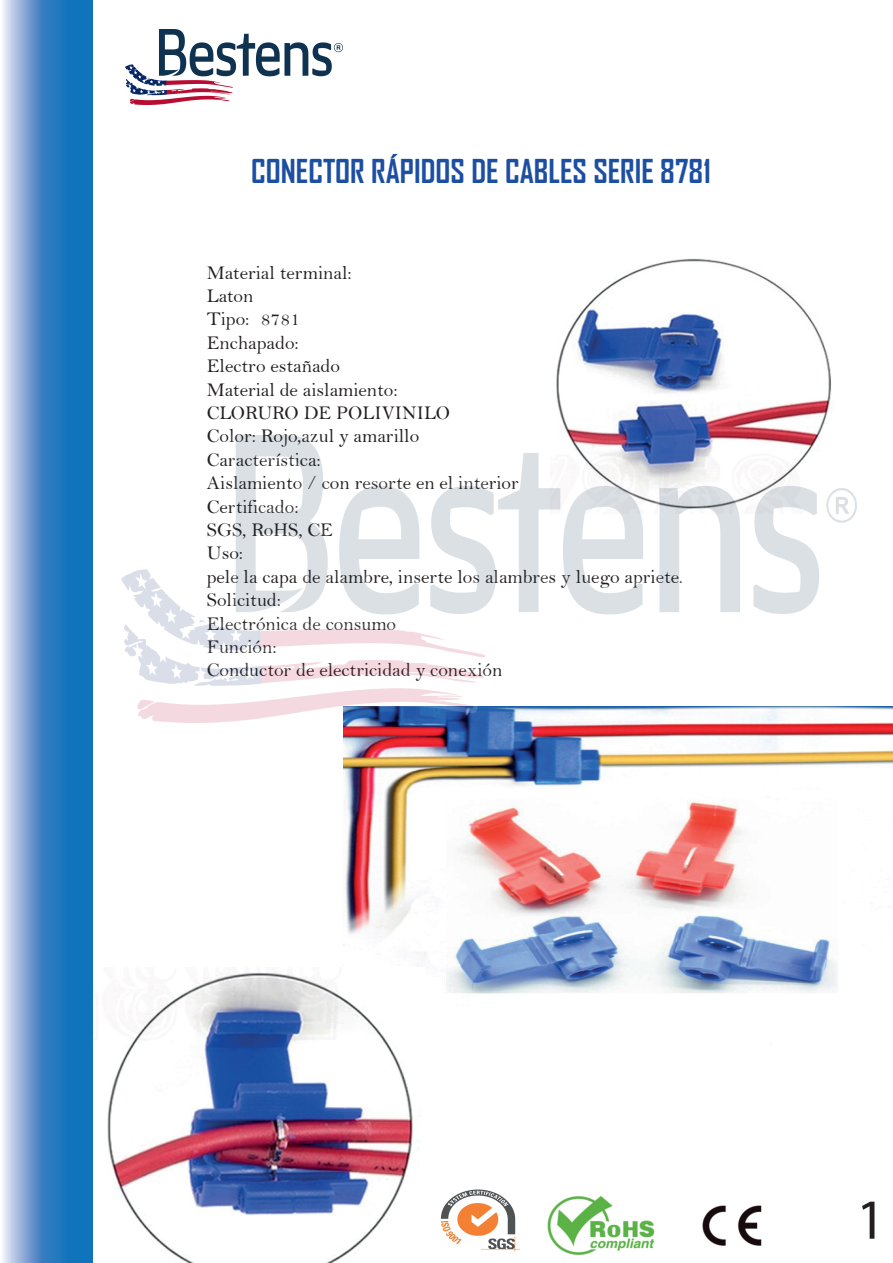
<style>
.page{position:relative;width:893px;height:1263px;background:#fff}
.page>*{position:absolute;margin:0;border:0;box-sizing:border-box;transform-origin:0 0}
.t1{font:57px "Myriad Pro";color:#231f20}
.t2{font:700 31.5px "Agency FB";color:#1c4fa2}
.t3{font:19.5px/23.4px "Bell";color:#231f20}
</style>
<div class="page">
<svg style="left:2px;top:0;width:90px;height:1263px;background:#5392ca"></svg>
<img style="left:126px;top:30px;width:216px;height:75px">
<img style="left:440px;top:1189px;width:80px;height:63px">
<img style="left:547px;top:1196px;width:215px;height:59px">
<img style="left:343px;top:706px;width:550px;height:288px">
<img style="left:556px;top:258px;width:276px;height:177px">
<img style="left:96px;top:967px;width:329px;height:295px">
<img style="left:121px;top:435px;width:735px;height:287px">
<h2 class="t2" style="left:251px;top:151px;width:461px">CONECTOR RÁPIDOS DE CABLES SERIE 8781</h2>
<p class="t3" style="left:207px;top:261px;width:478px">Material terminal:<br>Laton<br>Tipo: 8781<br>Enchapado:<br>Electro estañado<br>Material de aislamiento:<br>CLORURO DE POLIVINILO<br>Color: Rojo,azul y amarillo<br>Característica:<br>Aislamiento / con resorte en el interior<br>Certificado:<br>SGS, RoHS, CE<br>Uso:<br>pele la capa de alambre, inserte los alambres y luego apriete.<br>Solicitud:<br>Electrónica de consumo<br>Función:<br>Conductor de electricidad y conexión</p>
<h1 class="t1" style="left:861px;top:1184px;width:20px">1</h1>
</div>
